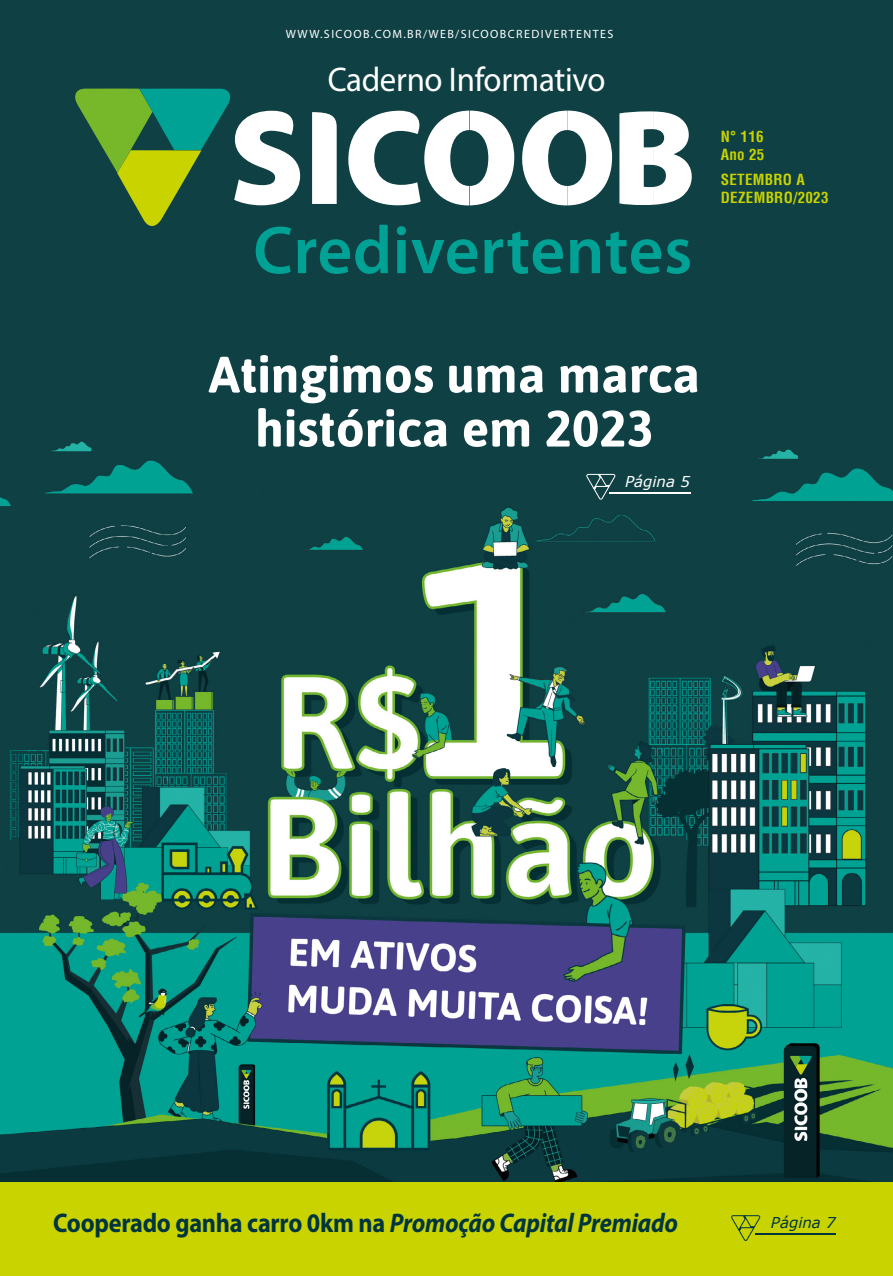
<style>
.page{position:relative;width:893px;height:1276px;background:#fff}
.page>*{position:absolute;margin:0;border:0;box-sizing:border-box;transform-origin:0 0}
.t1{font:700 51px/54px "Asap";color:#fff;text-align:center}
.t2{font:34.35px "Myriad Pro";letter-spacing:-.01em;color:#fff;scale:.96 1}
.t3{font:700 27px "Myriad Pro";letter-spacing:-.01em;color:#00353e;scale:.9 1}
.t4{font:700 condensed 15px/18px "Helvetica LT";letter-spacing:.02em;color:#c8d300}
.t5{font:italic 15px "Verdana";color:#fff}
.t6{font:italic 15px "Verdana";color:#00353e}
.t7{font:12px "Myriad Pro";letter-spacing:.12em;color:#fff}
.s1{font-style:italic}
</style>
<div class="page">
<img style="left:0;top:0;width:893px;height:1182px">
<div style="left:0;top:1182px;width:893px;height:94px;background:#c8d300"></div>
<hr style="left:609px;top:492px;width:81px;height:1px;background:#fff">
<svg style="left:586px;top:474px;width:29px;height:26px"></svg>
<hr style="left:755px;top:1233px;width:80px;height:1px;background:#00353e">
<svg style="left:731px;top:1215px;width:29px;height:26px"></svg>
<svg style="left:73px;top:88px;width:619px;height:186px"></svg>
<p class="t7" style="left:286px;top:26px;width:329px">WWW.SICOOB.COM.BR/WEB/SICOOBCREDIVERTENTES</p>
<p class="t2" style="left:328px;top:58px;width:291px">Caderno Informativo</p>
<p class="t4" style="left:721px;top:127px;width:45px">N° 116<br>Ano 25</p>
<p class="t4" style="left:721px;top:171px;width:109px">SETEMBRO A<br>DEZEMBRO/2023</p>
<h1 class="t1" style="left:209px;top:345px;width:493px">Atingimos uma marca histórica em 2023</h1>
<p class="t5" style="left:625px;top:471px;width:66px">Página 5</p>
<p class="t3" style="left:53px;top:1205px;width:696px">Cooperado ganha carro 0km na <span class="s1">Promoção Capital Premiado</span></p>
<p class="t6" style="left:771px;top:1212px;width:66px">Página 7</p>
</div>
